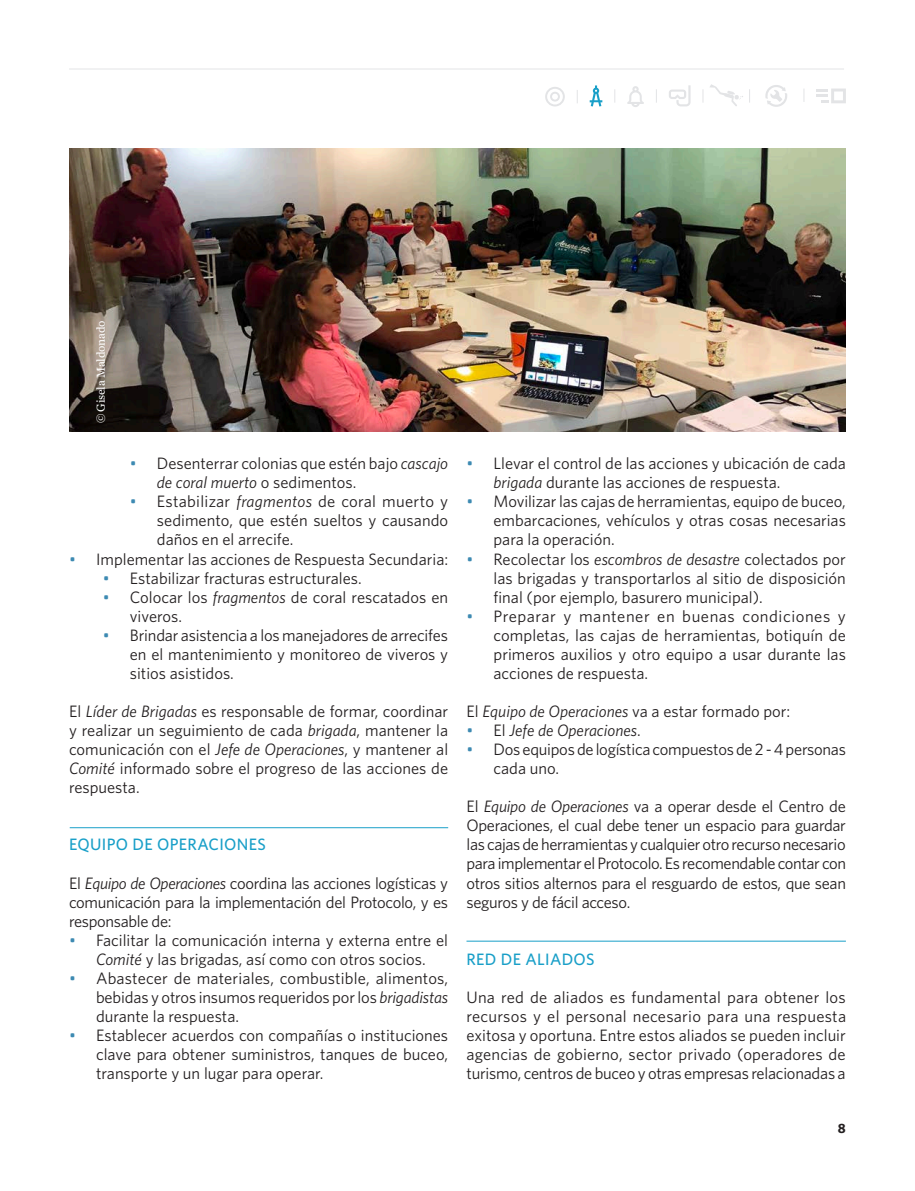
<style>
.page{position:relative;width:915px;height:1191px;background:#fff}
.page>*{position:absolute;margin:0;border:0;box-sizing:border-box;transform-origin:0 0}
.Whitney_body{font:16.5px/19px "Whitney";color:#231f20;text-align:justify}
.Whitney_dek_Depts{font:500 16.5px "Whitney";letter-spacing:.02em;color:#199fc8}
.t1{font:italic 16.5px "Whitney";color:#231f20}
.t2{font:700 13.5px "Whitney";color:#231f20}
.Chronicle_body{font:12px "Chronicle Text G2";letter-spacing:-.01em;color:#fff}
.s1{color:#3d8ab2}
.s2{font-style:italic}
.s3{font-style:normal;color:#3d8ab2}
.s4{font-style:normal}
</style>
<div class="page">
<svg style="left:669px;top:85px;width:21px;height:21px"></svg>
<hr style="left:69px;top:69px;width:774px;height:1px;background:#e3e4e6">
<svg style="left:545px;top:87px;width:19px;height:19px"></svg>
<svg style="left:589px;top:85px;width:13px;height:21px"></svg>
<svg style="left:614px;top:89px;width:1px;height:14px"></svg>
<svg style="left:627px;top:86px;width:16px;height:21px"></svg>
<svg style="left:702px;top:89px;width:1px;height:13px"></svg>
<svg style="left:749px;top:89px;width:1px;height:14px"></svg>
<svg style="left:803px;top:89px;width:1px;height:13px"></svg>
<svg style="left:816px;top:89px;width:29px;height:14px"></svg>
<svg style="left:765px;top:85px;width:22px;height:22px"></svg>
<svg style="left:710px;top:84px;width:33px;height:22px"></svg>
<hr style="left:466px;top:940px;width:379px;height:1px;background:#199fc8">
<hr style="left:70px;top:827px;width:378px;height:1px;background:#199fc8">
<img style="left:69px;top:148px;width:776px;height:283px">
<p class="Chronicle_body" style="left:92px;top:423px;width:104px;rotate:-90deg">© Gisela Maldonado</p>
<p class="Whitney_body" style="left:157px;top:453px;width:293px;text-indent:-27px"><span class="s1">•</span> Desenterrar colonias que estén bajo <span class="s2">cascajo de coral muerto</span> o sedimentos.</p>
<p class="Whitney_body" style="left:157px;top:491px;width:292px;text-indent:-27px"><span class="s1">•</span> Estabilizar <span class="s2">fragmentos</span> de coral muerto y sedimento, que estén sueltos y causando daños en el arrecife.</p>
<p class="Whitney_body" style="left:69px;top:549px;width:380px"><span class="s1">•</span> Implementar las acciones de Respuesta Secundaria:</p>
<p class="Whitney_body" style="left:103px;top:568px;width:260px"><span class="s1">•</span> Estabilizar fracturas estructurales.</p>
<p class="Whitney_body" style="left:130px;top:587px;width:320px;text-indent:-27px"><span class="s1">•</span> Colocar los <span class="s2">fragmentos</span> de coral rescatados en viveros.</p>
<p class="Whitney_body" style="left:130px;top:625px;width:320px;text-indent:-27px"><span class="s1">•</span> Brindar asistencia a los manejadores de arrecifes en el mantenimiento y monitoreo de viveros y sitios asistidos.</p>
<p class="Whitney_body" style="left:69px;top:701px;width:380px">El <span class="s2">Líder de Brigadas</span> es responsable de formar, coordinar y realizar un seguimiento de cada <span class="s2">brigada</span>, mantener la comunicación con el <span class="s2">Jefe de Operaciones</span>, y mantener al <span class="s2">Comité</span> informado sobre el progreso de las acciones de respuesta.</p>
<p class="Whitney_dek_Depts" style="left:69px;top:833px;width:198px">EQUIPO DE OPERACIONES</p>
<p class="Whitney_body" style="left:69px;top:873px;width:380px">El <span class="s2">Equipo de Operaciones</span> coordina las acciones logísticas y comunicación para la implementación del Protocolo, y es responsable de:</p>
<p class="Whitney_body" style="left:69px;top:930px;width:380px;text-align:center"><span class="s1">•</span> Facilitar la comunicación interna y externa entre el<br><span class="s2">Comité</span> y las brigadas, así como con otros socios.</p>
<p class="Whitney_body" style="left:96px;top:968px;width:353px;text-indent:-27px"><span class="s1">•</span> Abastecer de materiales, combustible, alimentos, bebidas y otros insumos requeridos por los <span class="s2">brigadistas </span>durante la respuesta.</p>
<p class="Whitney_body" style="left:96px;top:1025px;width:353px;text-indent:-27px"><span class="s1">•</span> Establecer acuerdos con compañías o instituciones clave para obtener suministros, tanques de buceo, transporte y un lugar para operar.</p>
<p class="Whitney_body" style="left:493px;top:453px;width:354px;text-indent:-27px"><span class="s1">•</span> Llevar el control de las acciones y ubicación de cada <span class="s2">brigada</span> durante las acciones de respuesta.</p>
<p class="Whitney_body" style="left:493px;top:491px;width:354px;text-indent:-27px"><span class="s1">•</span> Movilizar las cajas de herramientas, equipo de buceo, embarcaciones, vehículos y otras cosas necesarias para la operación.</p>
<p class="Whitney_body" style="left:493px;top:549px;width:354px;text-indent:-27px"><span class="s1">•</span> Recolectar los <span class="s2">escombros de desastre</span> colectados por las brigadas y transportarlos al sitio de disposición final (por ejemplo, basurero municipal).</p>
<p class="Whitney_body" style="left:493px;top:606px;width:354px;text-indent:-27px"><span class="s1">•</span> Preparar y mantener en buenas condiciones y completas, las cajas de herramientas, botiquín de primeros auxilios y otro equipo a usar durante las acciones de respuesta.</p>
<p class="Whitney_body" style="left:466px;top:701px;width:325px">El <span class="s2">Equipo de Operaciones</span> va a estar formado por:</p>
<p class="t1" style="left:466px;top:719px;width:176px"><span class="s3">•</span> <span class="s4">El</span> Jefe de Operaciones<span class="s4">.</span></p>
<p class="Whitney_body" style="left:493px;top:739px;width:354px;text-indent:-27px"><span class="s1">•</span> Dos equipos de logística compuestos de 2 - 4 personas cada uno.</p>
<p class="Whitney_body" style="left:466px;top:796px;width:381px">El <span class="s2">Equipo de Operaciones</span> va a operar desde el Centro de Operaciones, el cual debe tener un espacio para guardar las cajas de herramientas y cualquier otro recurso necesario para implementar el Protocolo. Es recomendable contar con otros sitios alternos para el resguardo de estos, que sean seguros y de fácil acceso.</p>
<p class="Whitney_dek_Depts" style="left:466px;top:948px;width:130px">RED DE ALIADOS</p>
<p class="Whitney_body" style="left:466px;top:987px;width:381px">Una red de aliados es fundamental para obtener los recursos y el personal necesario para una respuesta exitosa y oportuna. Entre estos aliados se pueden incluir agencias de gobierno, sector privado (operadores de turismo, centros de buceo y otras empresas relacionadas a</p>
<p class="t2" style="left:837px;top:1119px;width:9px">8</p>
</div>
